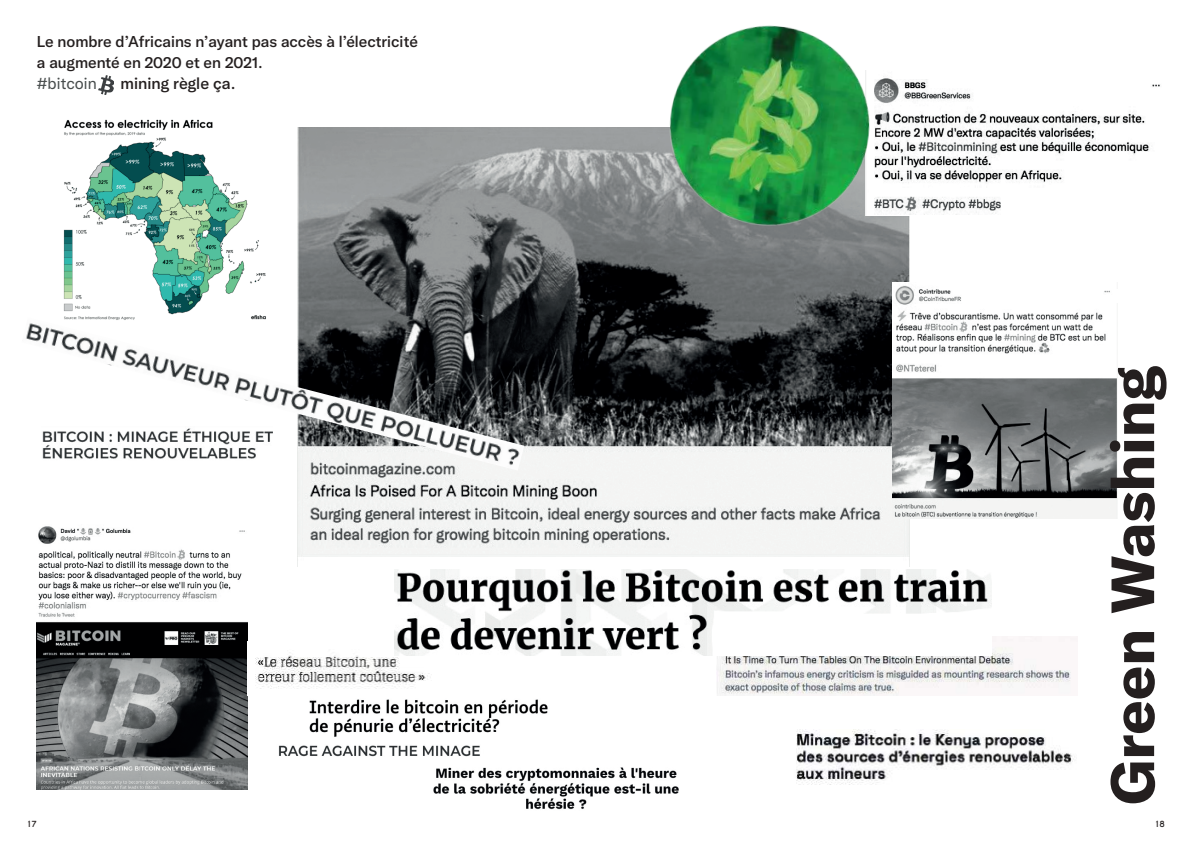
<style>
.page{position:relative;width:1191px;height:842px;background:#fff}
.page>*{position:absolute;margin:0;border:0;box-sizing:border-box;transform-origin:0 0}
.t1{font:800 60px "Chirp";color:#241f1f}
.t2{font:500 16px "Chirp";color:#241f1f}
.t3{font:16px "Chirp";color:#474c4c}
.t4{font:500 15.5px/21px "Chirp";color:#241f1f}
.t5{font:9px "Anka Coder b";color:#241f1f}
</style>
<div class="page">
<img style="left:63px;top:119px;width:203px;height:198px">
<img style="left:717px;top:636px;width:360px;height:60px">
<img style="left:796px;top:729px;width:278px;height:55px">
<img style="left:309px;top:699px;width:239px;height:38px">
<img style="left:278px;top:745px;width:202px;height:12px">
<img style="left:37px;top:526px;width:210px;height:263px">
<img style="left:298px;top:127px;width:612px;height:440px">
<img style="left:892px;top:290px;width:225px;height:229px">
<img style="left:99px;top:76px;width:14px;height:19px">
<img style="left:26px;top:317px;width:498px;height:154px">
<img style="left:433px;top:767px;width:246px;height:43px">
<img style="left:42px;top:427px;width:231px;height:44px">
<div style="left:1115px;top:290px;width:58px;height:13px;background:#fff"></div>
<img style="left:989px;top:84px;width:171px;height:130px">
<img style="left:550px;top:25px;width:439px;height:265px">
<img style="left:255px;top:655px;width:174px;height:34px">
<img style="left:394px;top:569px;width:597px;height:87px">
<p class="t4" style="left:37px;top:31px;width:383px">Le nombre d’Africains n’ayant pas accès à l’électricité a augmenté en 2020 et en 2021.</p>
<p class="t3" style="left:37px;top:74px;width:61px">#bitcoin</p>
<p class="t2" style="left:121px;top:74px;width:116px">mining règle ça.</p>
<h1 class="t1" style="left:1097px;top:805px;width:441px;rotate:-90deg">Green Washing</h1>
<p class="t5" style="left:26px;top:819px;width:12px">17</p>
<p class="t5" style="left:1154px;top:819px;width:12px">18</p>
</div>
